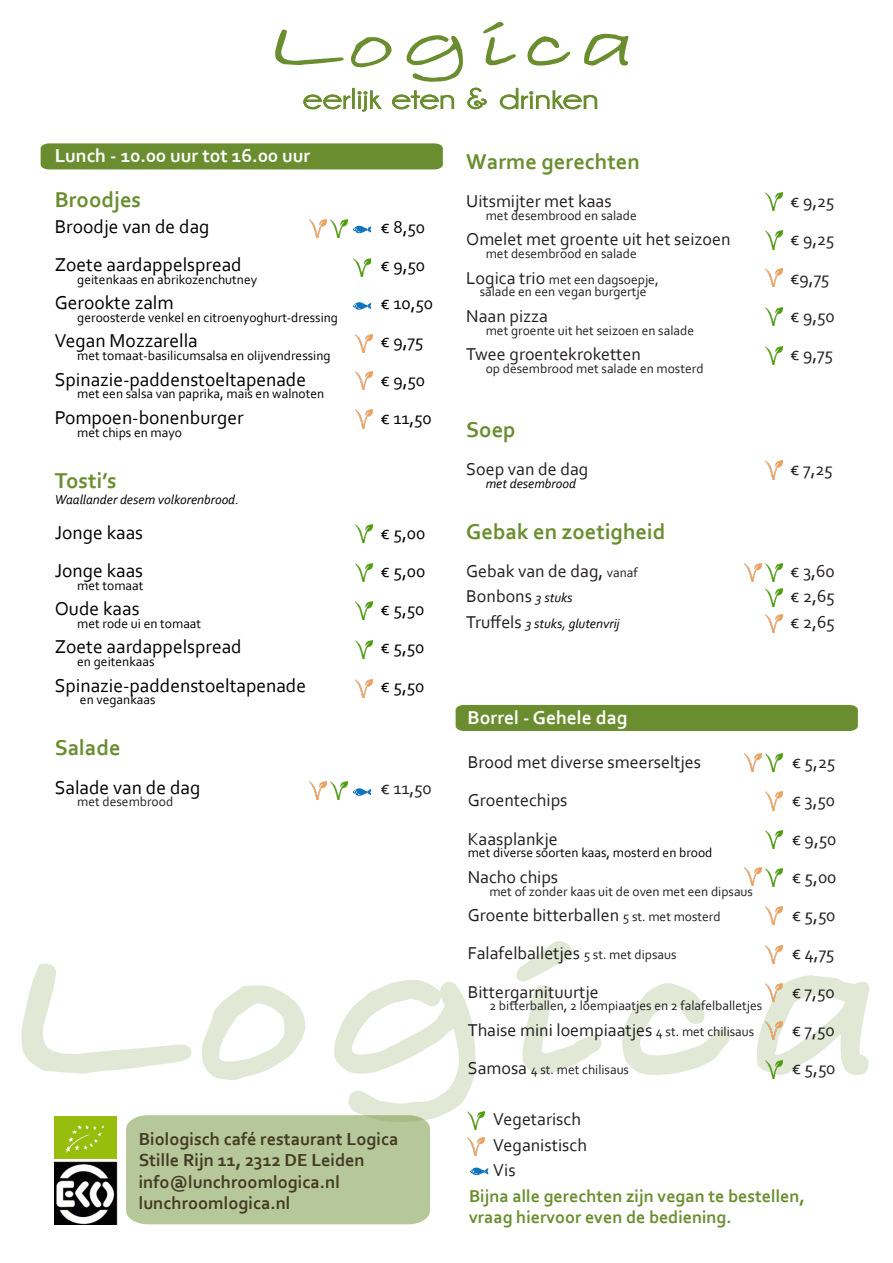
<style>
.page{position:relative;width:893px;height:1263px;background:#fff}
.page>*{position:absolute;margin:0;border:0;box-sizing:border-box;transform-origin:0 0}
.t1{font:700 22.5px "Corbel";color:#6a8e2f}
.t2{font:19.5px "Corbel";color:#000}
.t3{font:700 19.5px "Corbel";color:#fff}
.t4{font:700 18.3px "Corbel";color:#443a25}
.t5{font:18px "Corbel";color:#231f20}
.t6{font:700 18px "Corbel";color:#6a8e2f}
.t7{font:18px "Corbel";letter-spacing:-.02em;color:#000}
.t8{font:13.5px "Corbel";color:#231f20}
.t9{font:13.5px "Corbel";color:#000}
.t10{font:italic 13.5px "Corbel";color:#000}
.s1{font-size:18px}
.s2{font-size:13.5px}
.s3{font-style:italic;font-size:13.5px;color:#000}
.s4{font-style:normal;font-size:18px;color:#231f20}
</style>
<div class="page">
<svg style="left:516px;top:941px;width:86px;height:134px"></svg>
<svg style="left:757px;top:975px;width:113px;height:104px"></svg>
<svg style="left:622px;top:983px;width:109px;height:92px"></svg>
<div style="left:456px;top:705px;width:402px;height:26px;background:#6a8e2f"></div>
<div style="left:41px;top:143px;width:402px;height:26px;background:#6a8e2f"></div>
<svg style="left:275px;top:21px;width:354px;height:91px"></svg>
<img style="left:765px;top:192px;width:17px;height:18px">
<img style="left:765px;top:231px;width:17px;height:18px">
<img style="left:765px;top:269px;width:17px;height:18px">
<img style="left:765px;top:307px;width:17px;height:19px">
<img style="left:765px;top:346px;width:17px;height:18px">
<img style="left:355px;top:372px;width:17px;height:18px">
<img style="left:355px;top:335px;width:17px;height:18px">
<img style="left:355px;top:410px;width:17px;height:18px">
<img style="left:355px;top:525px;width:17px;height:18px">
<img style="left:355px;top:563px;width:17px;height:18px">
<img style="left:355px;top:602px;width:17px;height:18px">
<img style="left:355px;top:641px;width:17px;height:18px">
<img style="left:765px;top:589px;width:17px;height:18px">
<img style="left:765px;top:614px;width:17px;height:18px">
<img style="left:765px;top:792px;width:17px;height:18px">
<img style="left:765px;top:754px;width:17px;height:18px">
<img style="left:765px;top:830px;width:17px;height:18px">
<img style="left:765px;top:868px;width:17px;height:18px">
<img style="left:765px;top:1060px;width:17px;height:18px">
<img style="left:765px;top:945px;width:17px;height:18px">
<img style="left:765px;top:983px;width:17px;height:18px">
<img style="left:765px;top:1021px;width:17px;height:18px">
<img style="left:744px;top:754px;width:17px;height:18px">
<img style="left:765px;top:461px;width:17px;height:18px">
<img style="left:744px;top:867px;width:17px;height:18px">
<img style="left:765px;top:907px;width:17px;height:18px">
<svg style="left:21px;top:963px;width:468px;height:261px"></svg>
<img style="left:354px;top:258px;width:17px;height:18px">
<svg style="left:353px;top:226px;width:18px;height:7px"></svg>
<svg style="left:353px;top:302px;width:18px;height:8px"></svg>
<img style="left:331px;top:220px;width:17px;height:18px">
<img style="left:309px;top:220px;width:17px;height:18px">
<img style="left:355px;top:680px;width:17px;height:18px">
<svg style="left:353px;top:788px;width:18px;height:8px"></svg>
<img style="left:331px;top:781px;width:17px;height:18px">
<img style="left:309px;top:781px;width:17px;height:18px">
<img style="left:765px;top:563px;width:17px;height:18px">
<img style="left:744px;top:563px;width:17px;height:18px">
<p class="t3" style="left:55px;top:144px;width:257px">Lunch - 10.00 uur tot 16.00 uur</p>
<p class="t1" style="left:55px;top:186px;width:88px">Broodjes</p>
<p class="t2" style="left:55px;top:214px;width:156px">Broodje van de dag</p>
<p class="t2" style="left:55px;top:252px;width:188px">Zoete aardappelspread</p>
<p class="t9" style="left:77px;top:271px;width:181px">geitenkaas en abrikozenchutney</p>
<p class="t2" style="left:55px;top:290px;width:120px">Gerookte zalm</p>
<p class="t9" style="left:77px;top:309px;width:262px">geroosterde venkel en citroenyoghurt-dressing</p>
<p class="t2" style="left:55px;top:329px;width:145px">Vegan Mozzarella</p>
<p class="t9" style="left:77px;top:347px;width:255px">met tomaat-basilicumsalsa en olijvendressing</p>
<p class="t2" style="left:55px;top:367px;width:253px">Spinazie-paddenstoeltapenade</p>
<p class="t9" style="left:77px;top:385px;width:249px">met een salsa van paprika, mais en walnoten</p>
<p class="t2" style="left:55px;top:405px;width:190px">Pompoen-bonenburger</p>
<p class="t9" style="left:77px;top:424px;width:106px">met chips en mayo</p>
<p class="t1" style="left:55px;top:466px;width:63px">Tosti’s</p>
<p class="t10" style="left:55px;top:491px;width:186px">Waallander desem volkorenbrood.</p>
<p class="t2" style="left:55px;top:520px;width:90px">Jonge kaas</p>
<p class="t2" style="left:55px;top:558px;width:90px">Jonge kaas</p>
<p class="t9" style="left:77px;top:577px;width:68px">met tomaat</p>
<p class="t2" style="left:55px;top:596px;width:86px">Oude kaas</p>
<p class="t9" style="left:77px;top:615px;width:126px">met rode ui en tomaat</p>
<p class="t2" style="left:55px;top:635px;width:188px">Zoete aardappelspread</p>
<p class="t9" style="left:77px;top:653px;width:79px">en geitenkaas</p>
<p class="t2" style="left:55px;top:673px;width:253px">Spinazie-paddenstoeltapenade</p>
<p class="t9" style="left:80px;top:691px;width:77px">en vegankaas</p>
<p class="t1" style="left:55px;top:734px;width:67px">Salade</p>
<p class="t2" style="left:55px;top:775px;width:147px">Salade van de dag</p>
<p class="t8" style="left:77px;top:793px;width:98px">met desembrood</p>
<p class="t7" style="left:381px;top:215px;width:46px">€ 8,50</p>
<p class="t7" style="left:381px;top:254px;width:46px">€ 9,50</p>
<p class="t7" style="left:381px;top:292px;width:54px">€ 10,50</p>
<p class="t7" style="left:381px;top:330px;width:44px">€ 9,75</p>
<p class="t7" style="left:381px;top:368px;width:46px">€ 9,50</p>
<p class="t7" style="left:381px;top:407px;width:53px">€ 11,50</p>
<p class="t7" style="left:381px;top:521px;width:46px">€ 5,00</p>
<p class="t7" style="left:381px;top:560px;width:46px">€ 5,00</p>
<p class="t7" style="left:381px;top:598px;width:45px">€ 5,50</p>
<p class="t7" style="left:381px;top:636px;width:45px">€ 5,50</p>
<p class="t7" style="left:381px;top:674px;width:45px">€ 5,50</p>
<p class="t5" style="left:381px;top:776px;width:53px">€ 11,50</p>
<p class="t4" style="left:139px;top:1128px;width:261px">Biologisch café restaurant Logica</p>
<p class="t4" style="left:139px;top:1149px;width:227px">Stille Rijn 11, 2312 DE Leiden</p>
<p class="t4" style="left:139px;top:1170px;width:203px">info@lunchroomlogica.nl</p>
<p class="t4" style="left:139px;top:1191px;width:153px">lunchroomlogica.nl</p>
<p class="t1" style="left:466px;top:147px;width:175px">Warme gerechten</p>
<p class="t5" style="left:466px;top:190px;width:147px">Uitsmijter met kaas</p>
<p class="t5" style="left:790px;top:190px;width:46px">€ 9,25</p>
<p class="t8" style="left:486px;top:207px;width:153px">met desembrood en salade</p>
<p class="t5" style="left:466px;top:228px;width:266px">Omelet met groente uit het seizoen</p>
<p class="t5" style="left:790px;top:228px;width:46px">€ 9,25</p>
<p class="t8" style="left:486px;top:245px;width:153px">met desembrood en salade</p>
<p class="t8" style="left:466px;top:271px;width:194px"><span class="s1">Logica trio</span> met een dagsoepje,</p>
<p class="t5" style="left:790px;top:266px;width:41px">€9,75</p>
<p class="t8" style="left:480px;top:283px;width:168px">salade en een vegan burgertje</p>
<p class="t5" style="left:466px;top:305px;width:83px">Naan pizza</p>
<p class="t5" style="left:790px;top:305px;width:46px">€ 9,50</p>
<p class="t8" style="left:486px;top:322px;width:210px">met groente uit het seizoen en salade</p>
<p class="t5" style="left:466px;top:343px;width:176px">Twee groentekroketten</p>
<p class="t5" style="left:790px;top:343px;width:44px">€ 9,75</p>
<p class="t8" style="left:486px;top:360px;width:219px">op desembrood met salade en mosterd</p>
<p class="t1" style="left:466px;top:415px;width:51px">Soep</p>
<p class="t5" style="left:466px;top:458px;width:124px">Soep van de dag</p>
<p class="t5" style="left:790px;top:458px;width:44px">€ 7,25</p>
<p class="t10" style="left:486px;top:475px;width:92px">met desembrood</p>
<p class="t1" style="left:466px;top:517px;width:201px">Gebak en zoetigheid</p>
<p class="t5" style="left:466px;top:560px;width:173px">Gebak van de dag, <span class="s2">vanaf</span></p>
<p class="t5" style="left:790px;top:560px;width:46px">€ 3,60</p>
<p class="t5" style="left:466px;top:585px;width:108px">Bonbons <span class="s3">3 stuks</span></p>
<p class="t5" style="left:790px;top:585px;width:46px">€ 2,65</p>
<p class="t10" style="left:466px;top:615px;width:155px"><span class="s4">Truffels</span> 3 stuks, glutenvrij</p>
<p class="t5" style="left:790px;top:611px;width:46px">€ 2,65</p>
<p class="t3" style="left:468px;top:705px;width:161px">Borrel - Gehele dag</p>
<p class="t5" style="left:468px;top:751px;width:235px">Brood met diverse smeerseltjes</p>
<p class="t5" style="left:792px;top:751px;width:45px">€ 5,25</p>
<p class="t5" style="left:468px;top:789px;width:101px">Groentechips</p>
<p class="t5" style="left:792px;top:789px;width:45px">€ 3,50</p>
<p class="t5" style="left:468px;top:827px;width:91px">Kaasplankje</p>
<p class="t5" style="left:792px;top:827px;width:46px">€ 9,50</p>
<p class="t9" style="left:468px;top:844px;width:246px">met diverse soorten kaas, mosterd en brood</p>
<p class="t5" style="left:468px;top:866px;width:92px">Nacho chips</p>
<p class="t5" style="left:792px;top:866px;width:46px">€ 5,00</p>
<p class="t8" style="left:489px;top:883px;width:265px">met of zonder kaas uit de oven met een dipsaus</p>
<p class="t5" style="left:468px;top:904px;width:254px">Groente bitterballen <span class="s2">5 st. met mosterd</span></p>
<p class="t5" style="left:792px;top:904px;width:45px">€ 5,50</p>
<p class="t5" style="left:468px;top:942px;width:210px">Falafelballetjes <span class="s2">5 st. met dipsaus</span></p>
<p class="t5" style="left:792px;top:942px;width:44px">€ 4,75</p>
<p class="t5" style="left:468px;top:980px;width:132px">Bittergarnituurtje</p>
<p class="t5" style="left:792px;top:980px;width:44px">€ 7,50</p>
<p class="t8" style="left:489px;top:997px;width:274px">2 bitterballen, 2 loempiaatjes en 2 falafelballetjes</p>
<p class="t5" style="left:468px;top:1019px;width:288px">Thaise mini loempiaatjes <span class="s2">4 st. met chilisaus</span></p>
<p class="t5" style="left:792px;top:1019px;width:44px">€ 7,50</p>
<p class="t8" style="left:468px;top:1061px;width:163px"><span class="s1">Samosa</span> 4 st. met chilisaus</p>
<p class="t5" style="left:792px;top:1057px;width:45px">€ 5,50</p>
<p class="t5" style="left:493px;top:1108px;width:89px">Vegetarisch</p>
<p class="t5" style="left:493px;top:1133px;width:95px">Veganistisch</p>
<p class="t5" style="left:493px;top:1159px;width:24px">Vis</p>
<p class="t6" style="left:469px;top:1185px;width:338px">Bijna alle gerechten zijn vegan te bestellen,</p>
<p class="t6" style="left:469px;top:1206px;width:264px">vraag hiervoor even de bediening.</p>
</div>
